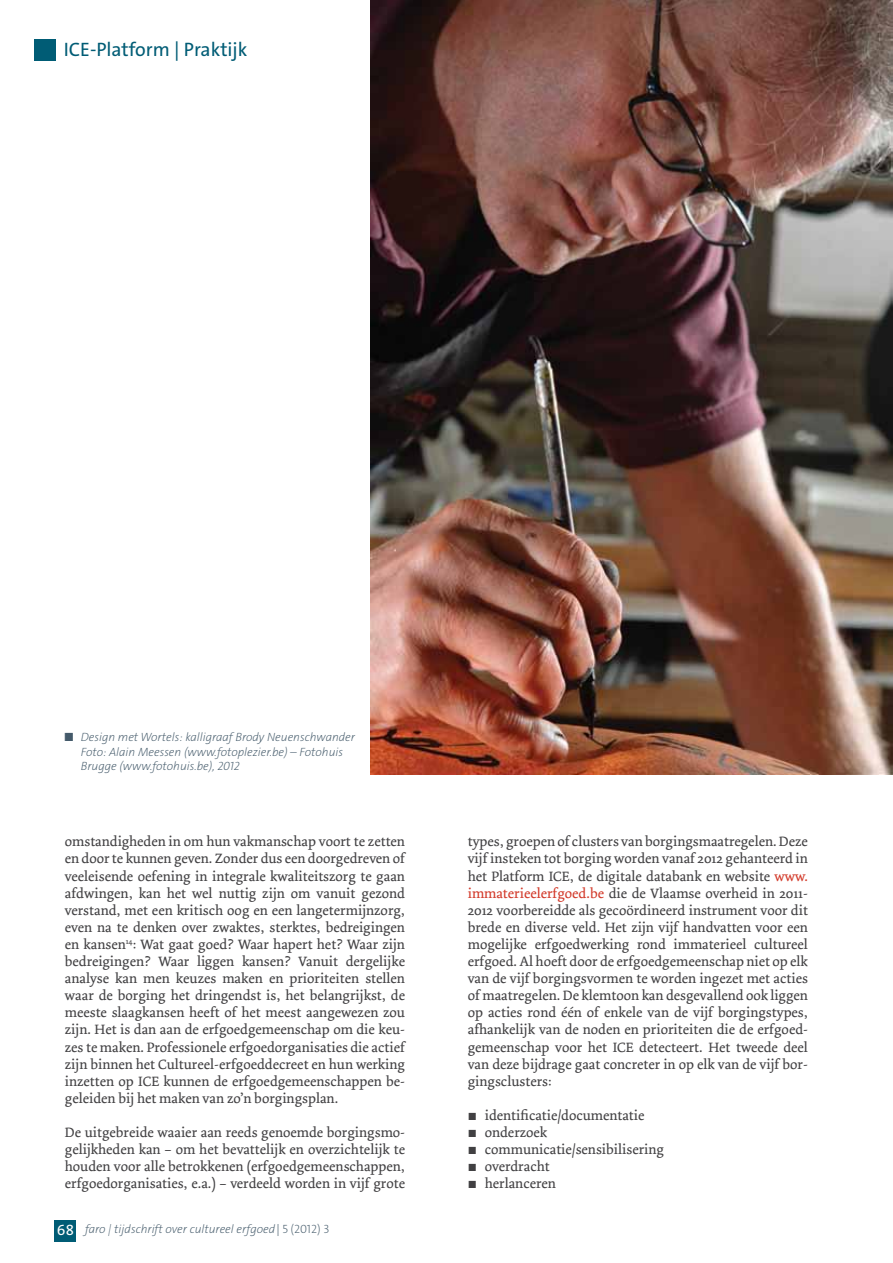
<style>
.page{position:relative;width:893px;height:1263px;background:#fff}
.page>*{position:absolute;margin:0;border:0;box-sizing:border-box;transform-origin:0 0}
.t1{font:19.5px "The Sans LP5 Plain";color:#005c75}
.t2{font:14.25px/17.1px "Dolly";color:#414042;text-align:justify}
.t3{font:12px/14.4px "The Sans LP2 Ex Lig IT";color:#445a6a}
.s1{font-family:"The Sans LP5 Plain";font-size:15px;color:#fff}
.s2{font-family:"The Sans LP3 Lig"}
.s3{font-family:"The Sans LP2 Ex Lig"}
.s4{color:#d23929}
.s5{font-family:"The Sans LP2 Ex Lig IT";font-size:10.5px}
</style>
<div class="page">
<div style="left:54px;top:1220px;width:22px;height:22px;background:#005c75"></div>
<img style="left:370px;top:0;width:523px;height:775px">
<div style="left:34px;top:39px;width:22px;height:22px;background:#005c75"></div>
<h1 class="t1" style="left:64px;top:37px;width:185px">ICE-Platform | Praktijk</h1>
<p class="t3" style="left:81px;top:730px;width:276px;text-indent:-17px">■ Design met Wortels: kalligraaf Brody Neuenschwander<br>Foto: Alain Meessen (www.fotoplezier.be) – Fotohuis<br>Brugge (www.fotohuis.be), 2012</p>
<p class="t2" style="left:65px;top:833px;width:342px">omstandigheden in om hun vakmanschap voort te zetten en door te kunnen geven. Zonder dus een doorgedreven of veeleisende oefening in integrale kwaliteitszorg te gaan afdwingen, kan het wel nuttig zijn om vanuit gezond verstand, met een kritisch oog en een langetermijnzorg, even na te denken over zwaktes, sterktes, bedreigingen en kansen<sup>14</sup>: Wat gaat goed? Waar hapert het? Waar zijn bedreigingen? Waar liggen kansen? Vanuit dergelijke analyse kan men keuzes maken en prioriteiten stellen waar de borging het dringendst is, het belangrijkst, de meeste slaagkansen heeft of het meest aangewezen zou zijn. Het is dan aan de erfgoedgemeenschap om die keu&shy;zes te maken. Professionele erfgoedorganisaties die actief zijn binnen het Cultureel-erfgoeddecreet en hun werking inzetten op ICE kunnen de erfgoedgemeenschappen be&shy;geleiden bij het maken van zo’n borgingsplan.</p>
<p class="t2" style="left:65px;top:1124px;width:342px">De uitgebreide waaier aan reeds genoemde borgingsmo&shy;gelijkheden kan – om het bevattelijk en overzichtelijk te houden voor alle betrokkenen (erfgoedgemeenschappen, erfgoedorganisaties, e.a.) – verdeeld worden in vijf grote</p>
<p class="t3" style="left:57px;top:1222px;width:274px"><span class="s1">68</span> faro | tijdschrift over cultureel erfgoed<span class="s2">|</span> <span class="s3">5 (2012) 3</span></p>
<p class="t2" style="left:468px;top:833px;width:342px">types, groepen of clusters van borgingsmaatregelen. Deze vijf insteken tot borging worden vanaf 2012 gehanteerd in het Platform ICE, de digitale databank en website <span class="s4">www. immaterieelerfgoed.be</span> die de Vlaamse overheid in 2011- 2012 voorbereidde als gecoördineerd instrument voor dit brede en diverse veld. Het zijn vijf handvatten voor een mogelijke erfgoedwerking rond immaterieel cultureel erfgoed. Al hoeft door de erfgoedgemeenschap niet op elk van de vijf borgingsvormen te worden ingezet met acties of maatregelen. De klemtoon kan desgevallend ook liggen op acties rond één of enkele van de vijf borgingstypes, afhankelijk van de noden en prioriteiten die de erfgoed&shy;gemeenschap voor het ICE detecteert. Het tweede deel van deze bijdrage gaat concreter in op elk van de vijf bor&shy;gingsclusters:</p>
<p class="t2" style="left:468px;top:1107px;width:178px"><span class="s5">■</span> identificatie/documentatie</p>
<p class="t2" style="left:468px;top:1124px;width:81px"><span class="s5">■</span> onderzoek</p>
<p class="t2" style="left:468px;top:1141px;width:198px"><span class="s5">■</span> communicatie/sensibilisering</p>
<p class="t2" style="left:468px;top:1158px;width:84px"><span class="s5">■</span> overdracht</p>
<p class="t2" style="left:468px;top:1175px;width:90px"><span class="s5">■</span> herlanceren</p>
</div>
